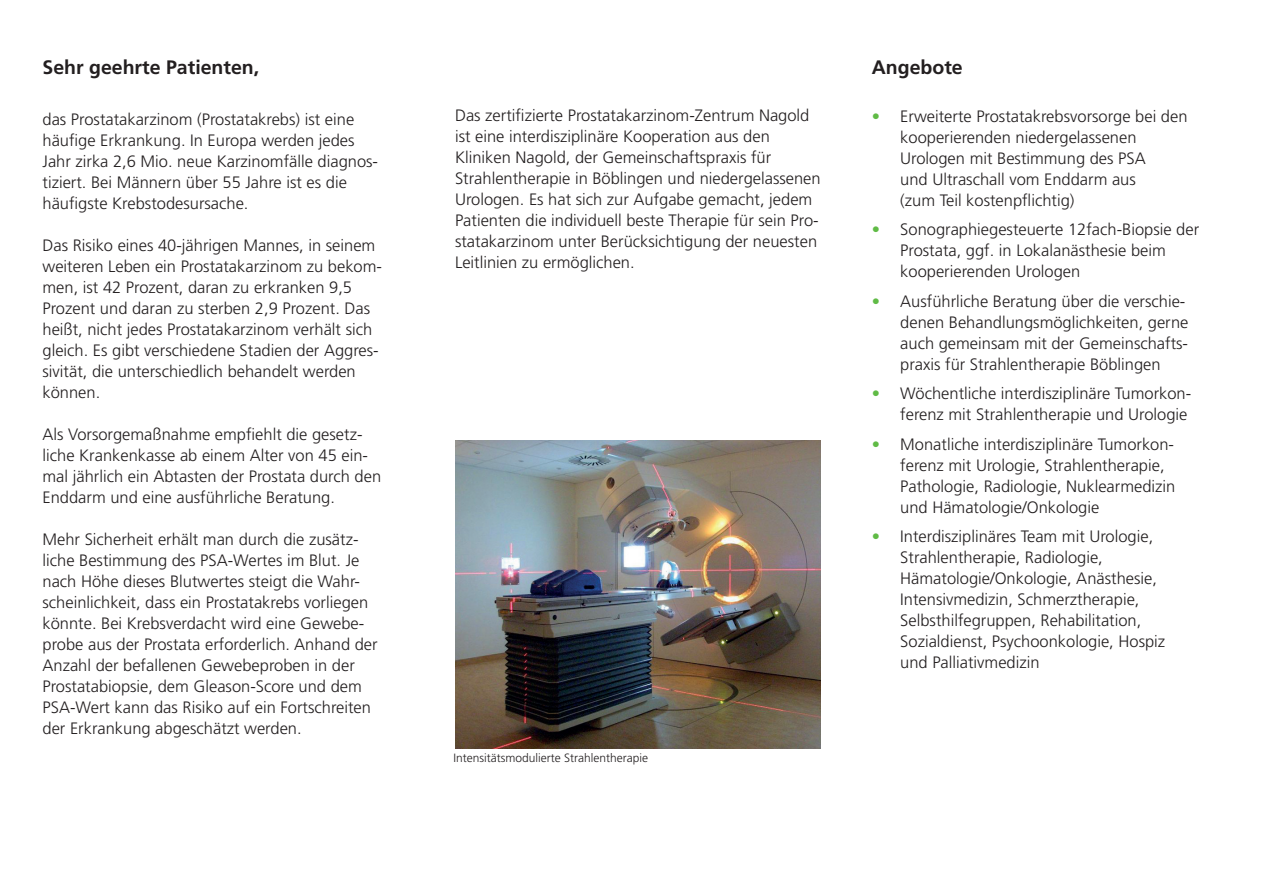
<style>
.page{position:relative;width:1263px;height:893px;background:#fff}
.page>*{position:absolute;margin:0;border:0;box-sizing:border-box;transform-origin:0 0}
.t1{font:700 19.5px "Frutiger LT Std";color:#231f20}
.t2{font:300 16.5px/21px "Frutiger LT Std";color:#231f20}
.t3{font:300 12px "Frutiger LT Std";color:#231f20}
.s1{color:#60bb46}
</style>
<div class="page">
<img style="left:455px;top:440px;width:366px;height:308px">
<p class="t1" style="left:43px;top:56px;width:218px">Sehr geehrte Patienten,</p>
<p class="t2" style="left:43px;top:109px;width:337px">das Prostatakarzinom (Prostatakrebs) ist eine häufige Erkrankung. In Europa werden jedes Jahr zirka 2,6 Mio. neue Karzinomfälle diagnos&shy;tiziert. Bei Männern über 55 Jahre ist es die häufigste Krebstodesursache.</p>
<p class="t2" style="left:43px;top:235px;width:341px">Das Risiko eines 40-jährigen Mannes, in seinem weiteren Leben ein Prostatakarzinom zu bekom&shy;men, ist 42 Prozent, daran zu erkranken 9,5<br>Prozent und daran zu sterben 2,9 Prozent. Das heißt, nicht jedes Prostatakarzinom verhält sich gleich. Es gibt verschiedene Stadien der Aggres&shy;sivität, die unterschiedlich behandelt werden können.</p>
<p class="t2" style="left:43px;top:424px;width:340px">Als Vorsorgemaßnahme empfiehlt die gesetz&shy;liche Krankenkasse ab einem Alter von 45 ein&shy;mal jährlich ein Abtasten der Prostata durch den Enddarm und eine ausführliche Beratung.</p>
<p class="t2" style="left:43px;top:529px;width:337px">Mehr Sicherheit erhält man durch die zusätz&shy;liche Bestimmung des PSA-Wertes im Blut. Je nach Höhe dieses Blutwertes steigt die Wahr&shy;scheinlichkeit, dass ein Prostatakrebs vorliegen könnte. Bei Krebsverdacht wird eine Gewebe&shy;probe aus der Prostata erforderlich. Anhand der Anzahl der befallenen Gewebeproben in der Prostatabiopsie, dem Gleason-Score und dem PSA-Wert kann das Risiko auf ein Fortschreiten der Erkrankung abgeschätzt werden.</p>
<p class="t2" style="left:455px;top:105px;width:367px">Das zertifizierte Prostatakarzinom-Zentrum Nagold ist eine interdisziplinäre Kooperation aus den Kliniken Nagold, der Gemeinschaftspraxis für Strahlentherapie in Böblingen und niedergelassenen Urologen. Es hat sich zur Aufgabe gemacht, jedem Patienten die individuell beste Therapie für sein Pro&shy;statakarzinom unter Berücksichtigung der neuesten Leitlinien zu ermöglichen.</p>
<p class="t3" style="left:454px;top:751px;width:196px">Intensitätsmodulierte Strahlentherapie</p>
<p class="t1" style="left:872px;top:56px;width:93px">Angebote</p>
<p class="t2" style="left:900px;top:106px;width:289px;text-indent:-28px"><span class="s1">•</span> Erweiterte Prostatakrebsvorsorge bei den kooperierenden niedergelassenen Urologen mit Bestimmung des PSA<br>und Ultraschall vom Enddarm aus<br>(zum Teil kostenpflichtig)</p>
<p class="t2" style="left:900px;top:219px;width:300px;text-indent:-28px"><span class="s1">•</span> Sonographiegesteuerte 12fach-Biopsie der<br>Prostata, ggf. in Lokalanästhesie beim kooperierenden Urologen</p>
<p class="t2" style="left:900px;top:291px;width:290px;text-indent:-28px"><span class="s1">•</span> Ausführliche Beratung über die verschie&shy;denen Behandlungsmöglichkeiten, gerne auch gemeinsam mit der Gemeinschafts&shy;praxis für Strahlentherapie Böblingen</p>
<p class="t2" style="left:872px;top:383px;width:321px;text-align:right"><span class="s1">•</span> Wöchentliche interdisziplinäre Tumorkon&shy;ferenz mit Strahlentherapie und Urologie</p>
<p class="t2" style="left:900px;top:434px;width:277px;text-indent:-28px"><span class="s1">•</span> Monatliche interdisziplinäre Tumorkon&shy;ferenz mit Urologie, Strahlentherapie, Pathologie, Radiologie, Nuklearmedizin und Hämatologie/Onkologie</p>
<p class="t2" style="left:900px;top:526px;width:266px;text-indent:-28px"><span class="s1">•</span> Interdisziplinäres Team mit Urologie, Strahlentherapie, Radiologie, Hämatologie/Onkologie, Anästhesie, Intensivmedizin, Schmerztherapie, Selbsthilfegruppen, Rehabilitation, Sozialdienst, Psychoonkologie, Hospiz und Palliativmedizin</p>
</div>
